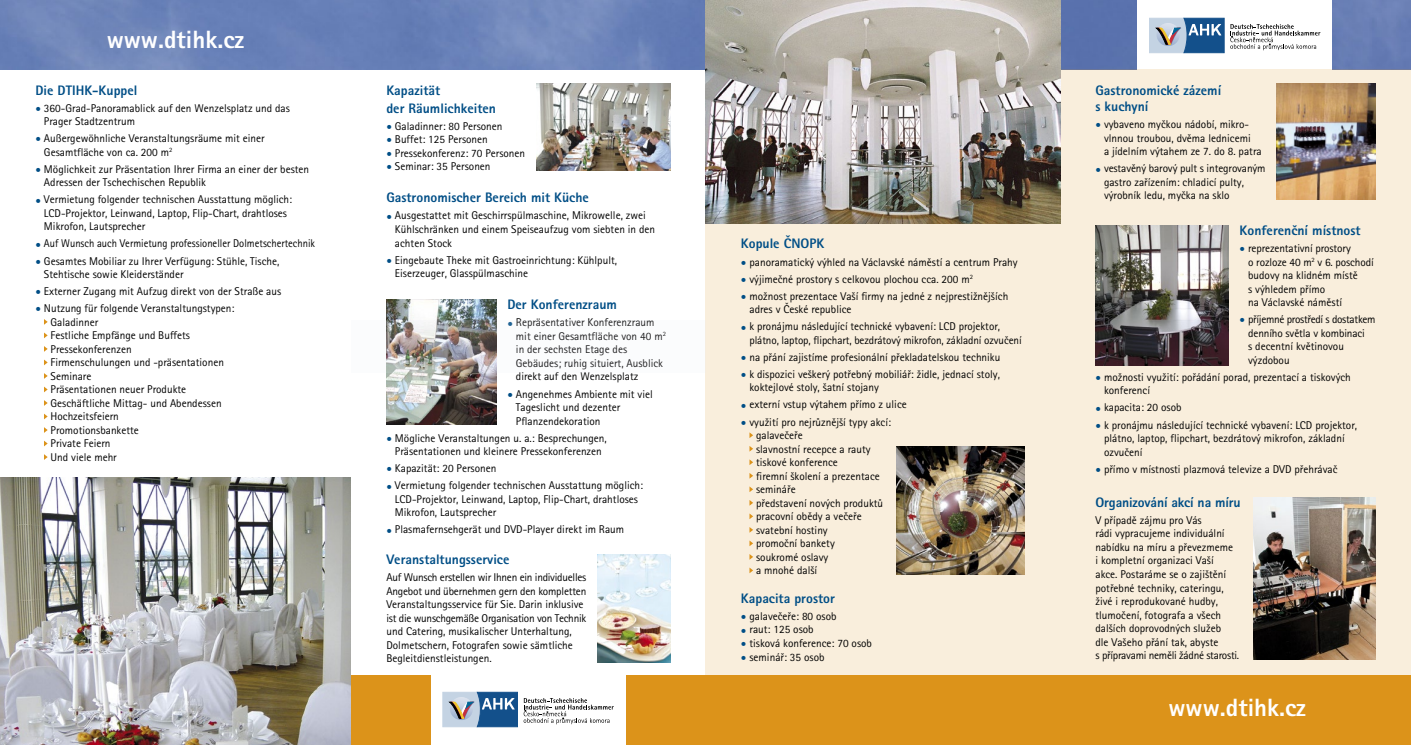
<style>
.page{position:relative;width:1411px;height:745px;background:#fff}
.page>*{position:absolute;margin:0;border:0;box-sizing:border-box;transform-origin:0 0}
.t1{font:800 25px "Rotis Sans Serif";color:#fff}
.t2{font:800 13.75px/16.5px "Rotis Sans Serif";color:#004e86}
.t3{font:11.25px/13.5px "Rotis Sans Serif";color:#000}
.t4{font:11.25px "Rotis Sans Serif";color:#000;scale:.94 1}
.s1{color:#004e86}
</style>
<div class="page">
<img style="left:0;top:0;width:1410px;height:69px">
<div style="left:0;top:675px;width:1410px;height:69px;background:#dc931a"></div>
<svg style="left:44px;top:319px;width:4px;height:5px"></svg>
<svg style="left:44px;top:332px;width:4px;height:6px"></svg>
<svg style="left:44px;top:346px;width:4px;height:5px"></svg>
<svg style="left:44px;top:359px;width:4px;height:6px"></svg>
<svg style="left:44px;top:373px;width:4px;height:5px"></svg>
<svg style="left:44px;top:386px;width:4px;height:6px"></svg>
<svg style="left:44px;top:400px;width:4px;height:5px"></svg>
<svg style="left:44px;top:413px;width:4px;height:6px"></svg>
<svg style="left:44px;top:427px;width:4px;height:5px"></svg>
<svg style="left:44px;top:440px;width:4px;height:6px"></svg>
<svg style="left:44px;top:454px;width:4px;height:5px"></svg>
<div style="left:1137px;top:0;width:194px;height:132px;background:#fff"></div>
<svg style="left:1230px;top:24px;width:90px;height:26px"></svg>
<svg style="left:1149px;top:18px;width:75px;height:35px;background:#7493b2"></svg>
<div style="left:431px;top:612px;width:194px;height:132px;background:#fff"></div>
<svg style="left:523px;top:698px;width:90px;height:25px"></svg>
<svg style="left:443px;top:691px;width:74px;height:35px;background:#7795b3"></svg>
<div style="left:705px;top:69px;width:705px;height:606px;background:#f9eedc"></div>
<svg style="left:749px;top:432px;width:4px;height:6px"></svg>
<svg style="left:749px;top:446px;width:4px;height:5px"></svg>
<svg style="left:749px;top:459px;width:4px;height:6px"></svg>
<svg style="left:749px;top:473px;width:4px;height:5px"></svg>
<svg style="left:749px;top:486px;width:4px;height:6px"></svg>
<svg style="left:749px;top:500px;width:4px;height:5px"></svg>
<svg style="left:749px;top:513px;width:4px;height:6px"></svg>
<svg style="left:749px;top:527px;width:4px;height:5px"></svg>
<svg style="left:749px;top:540px;width:4px;height:6px"></svg>
<svg style="left:749px;top:554px;width:4px;height:5px"></svg>
<svg style="left:749px;top:567px;width:4px;height:6px"></svg>
<img style="left:896px;top:446px;width:128px;height:128px">
<img style="left:1276px;top:84px;width:99px;height:115px">
<img style="left:1095px;top:225px;width:133px;height:140px">
<img style="left:1253px;top:497px;width:122px;height:161px">
<img style="left:705px;top:0;width:354px;height:223px">
<img style="left:0;top:477px;width:351px;height:267px">
<img style="left:386px;top:299px;width:111px;height:125px">
<img style="left:536px;top:84px;width:134px;height:86px">
<img style="left:597px;top:554px;width:73px;height:108px">
<img style="left:386px;top:320px;width:111px;height:52px">
<h1 class="t1" style="left:107px;top:23px;width:139px">www.dtihk.cz</h1>
<p class="t2" style="left:35px;top:81px;width:103px">Die DTIHK-Kuppel</p>
<p class="t3" style="left:44px;top:101px;width:247px;text-indent:-9px"><span class="s1">•</span> 360-Grad-Panoramablick auf den Wenzelsplatz und das<br>Prager Stadtzentrum</p>
<p class="t3" style="left:44px;top:131px;width:222px;text-indent:-9px"><span class="s1">•</span> Außergewöhnliche Veranstaltungsräume mit einer<br>Gesamtfläche von ca. 200 m<sup>2</sup></p>
<p class="t3" style="left:44px;top:162px;width:267px;text-indent:-9px"><span class="s1">•</span> Möglichkeit zur Präsentation Ihrer Firma an einer der besten<br>Adressen der Tschechischen Republik</p>
<p class="t3" style="left:44px;top:193px;width:250px;text-indent:-9px"><span class="s1">•</span> Vermietung folgender technischen Ausstattung möglich:<br>LCD-Projektor, Leinwand, Laptop, Flip-Chart, drahtloses<br>Mikrofon, Lautsprecher</p>
<p class="t4" style="left:35px;top:237px;width:299px"><span class="s1">•</span> Auf Wunsch auch Vermietung professioneller Dolmetschertechnik</p>
<p class="t3" style="left:44px;top:254px;width:237px;text-indent:-9px"><span class="s1">•</span> Gesamtes Mobiliar zu Ihrer Verfügung: Stühle, Tische,<br>Stehtische sowie Kleiderständer</p>
<p class="t3" style="left:35px;top:284px;width:247px"><span class="s1">•</span> Externer Zugang mit Aufzug direkt von der Straße aus</p>
<p class="t3" style="left:51px;top:301px;width:185px;text-indent:-15px"><span class="s1">•</span> Nutzung für folgende Veranstaltungstypen:<br>Galadinner<br>Festliche Empfänge und Buffets<br>Pressekonferenzen<br>Firmenschulungen und -präsentationen<br>Seminare<br>Präsentationen neuer Produkte<br>Geschäftliche Mittag- und Abendessen<br>Hochzeitsfeiern<br>Promotionsbankette<br>Private Feiern<br>Und viele mehr</p>
<p class="t2" style="left:386px;top:81px;width:111px;line-height:18px">Kapazität<br>der Räumlichkeiten</p>
<p class="t3" style="left:386px;top:119px;width:118px"><span class="s1">•</span> Galadinner: 80 Personen</p>
<p class="t3" style="left:386px;top:132px;width:103px"><span class="s1">•</span> Buffet: 125 Personen</p>
<p class="t3" style="left:386px;top:146px;width:140px"><span class="s1">•</span> Pressekonferenz: 70 Personen</p>
<p class="t3" style="left:386px;top:159px;width:106px"><span class="s1">•</span> Seminar: 35 Personen</p>
<p class="t2" style="left:386px;top:189px;width:204px">Gastronomischer Bereich mit Küche</p>
<p class="t3" style="left:395px;top:209px;width:262px;text-indent:-9px"><span class="s1">•</span> Ausgestattet mit Geschirrspülmaschine, Mikrowelle, zwei<br>Kühlschränken und einem Speiseaufzug vom siebten in den achten Stock</p>
<p class="t3" style="left:395px;top:253px;width:224px;text-indent:-9px"><span class="s1">•</span> Eingebaute Theke mit Gastroeinrichtung: Kühlpult,<br>Eiserzeuger, Glasspülmaschine</p>
<p class="t2" style="left:507px;top:296px;width:111px">Der Konferenzraum</p>
<p class="t3" style="left:516px;top:315px;width:151px;text-indent:-9px"><span class="s1">•</span> Repräsentativer Konferenzraum mit einer Gesamtfläche von 40 m<sup>2 </sup>in der sechsten Etage des<br>Gebäudes; ruhig situiert, Ausblick direkt auf den Wenzelsplatz</p>
<p class="t3" style="left:516px;top:386px;width:138px;text-indent:-9px"><span class="s1">•</span> Angenehmes Ambiente mit viel<br>Tageslicht und dezenter<br>Pflanzendekoration</p>
<p class="t3" style="left:386px;top:430px;width:222px;text-align:center"><span class="s1">•</span> Mögliche Veranstaltungen u. a.: Besprechungen,<br>Präsentationen und kleinere Pressekonferenzen</p>
<p class="t3" style="left:386px;top:461px;width:111px"><span class="s1">•</span> Kapazität: 20 Personen</p>
<p class="t3" style="left:395px;top:478px;width:250px;text-indent:-9px"><span class="s1">•</span> Vermietung folgender technischen Ausstattung möglich:<br>LCD-Projektor, Leinwand, Laptop, Flip-Chart, drahtloses<br>Mikrofon, Lautsprecher</p>
<p class="t3" style="left:386px;top:522px;width:239px"><span class="s1">•</span> Plasmafernsehgerät und DVD-Player direkt im Raum</p>
<p class="t2" style="left:386px;top:550px;width:124px">Veranstaltungsservice</p>
<p class="t3" style="left:386px;top:570px;width:201px">Auf Wunsch erstellen wir Ihnen ein individuelles Angebot und übernehmen gern den kompletten Veranstaltungsservice für Sie. Darin inklusive ist die wunschgemäße Organisation von Technik und Catering, musikalischer Unterhaltung, Dolmetschern, Fotografen sowie sämtliche Begleitdienstleistungen.</p>
<p class="t2" style="left:741px;top:235px;width:85px">Kopule âNOPK</p>
<p class="t3" style="left:741px;top:255px;width:278px"><span class="s1">•</span> panoramatický výhled na Václavské námûstí a centrum Prahy</p>
<p class="t3" style="left:741px;top:272px;width:233px"><span class="s1">•</span> výjimeãné prostory s celkovou plochou cca. 200 m<sup>2</sup></p>
<p class="t3" style="left:749px;top:289px;width:260px;text-indent:-9px"><span class="s1">•</span> možnost prezentace Vaší firmy na jedné z nejprestižnûjších adres v âeské republice</p>
<p class="t3" style="left:749px;top:319px;width:274px;text-indent:-9px"><span class="s1">•</span> k pronájmu následující technické vybavení: LCD projektor, plátno, laptop, flipchart, bezdrátový mikrofon, základní ozvuãení</p>
<p class="t3" style="left:741px;top:350px;width:261px"><span class="s1">•</span> na pfiání zajistíme profesionální pfiekladatelskou techniku</p>
<p class="t3" style="left:749px;top:367px;width:252px;text-indent:-9px"><span class="s1">•</span> k dispozici veškerý potfiebný mobiliáfi: židle, jednací stoly, koktejlové stoly, šatní stojany</p>
<p class="t3" style="left:741px;top:397px;width:167px"><span class="s1">•</span> externí vstup výtahem pfiímo z ulice</p>
<p class="t3" style="left:756px;top:414px;width:136px;text-indent:-15px"><span class="s1">•</span> využití pro nejrÛznûjší typy akcí: galaveãefie<br>slavnostní recepce a rauty tiskové konference<br>firemní školení a prezentace semináfie<br>pfiedstavení nových produktÛ pracovní obûdy a veãefie svatební hostiny<br>promoãní bankety<br>soukromé oslavy<br>a mnohé další</p>
<p class="t2" style="left:741px;top:589px;width:95px">Kapacita prostor</p>
<p class="t3" style="left:741px;top:609px;width:97px"><span class="s1">•</span> galaveãefie: 80 osob</p>
<p class="t3" style="left:741px;top:622px;width:74px"><span class="s1">•</span> raut: 125 osob</p>
<p class="t3" style="left:741px;top:636px;width:132px"><span class="s1">•</span> tisková konference: 70 osob</p>
<p class="t3" style="left:741px;top:649px;width:85px"><span class="s1">•</span> semináfi: 35 osob</p>
<p class="t2" style="left:1095px;top:81px;width:127px">Gastronomické zázemí s kuchyní</p>
<p class="t3" style="left:1103px;top:117px;width:159px;text-indent:-9px"><span class="s1">•</span> vybaveno myãkou nádobí, mikro&shy;vlnnou troubou, dvûma lednicemi<br>a jídelním výtahem ze 7. do 8. patra</p>
<p class="t3" style="left:1103px;top:161px;width:163px;text-indent:-9px"><span class="s1">•</span> vestavûný barový pult s integrovaným gastro zafiízením: chladicí pulty, výrobník ledu, myãka na sklo</p>
<p class="t2" style="left:1239px;top:222px;width:122px">Konferenãní místnost</p>
<p class="t3" style="left:1247px;top:241px;width:127px;text-indent:-9px"><span class="s1">•</span> reprezentativní prostory<br>o rozloze 40 m<sup>2</sup> v 6. poschodí budovy na klidném místû<br>s výhledem pfiímo<br>na Václavské námûstí</p>
<p class="t3" style="left:1248px;top:312px;width:129px;text-indent:-9px"><span class="s1">•</span> pfiíjemné prostfiedí s dostatkem denního svûtla v kombinaci<br>s decentní kvûtinovou výzdobou</p>
<p class="t3" style="left:1103px;top:370px;width:248px;text-indent:-9px"><span class="s1">•</span> možnosti využití: pofiádání porad, prezentací a tiskových konferencí</p>
<p class="t3" style="left:1095px;top:400px;width:88px"><span class="s1">•</span> kapacita: 20 osob</p>
<p class="t3" style="left:1103px;top:417px;width:255px;text-indent:-9px"><span class="s1">•</span> k pronájmu následující technické vybavení: LCD projektor, plátno, laptop, flipchart, bezdrátový mikrofon, základní ozvuãení</p>
<p class="t3" style="left:1095px;top:461px;width:244px"><span class="s1">•</span> pfiímo v místnosti plazmová televize a DVD pfiehrávaã</p>
<p class="t2" style="left:1095px;top:493px;width:147px">Organizování akcí na míru</p>
<p class="t3" style="left:1095px;top:513px;width:145px">V pfiípadû zájmu pro Vás<br>rádi vypracujeme individuální nabídku na míru a pfievezmeme<br>i kompletní organizaci Vaší<br>akce. Postaráme se o zajištûní potfiebné techniky, cateringu, živé i reprodukované hudby, tlumoãení, fotografa a všech dalších doprovodných služeb<br>dle Vašeho pfiání tak, abyste<br>s pfiípravami nemûli žádné starosti.</p>
<h1 class="t1" style="left:1168px;top:691px;width:139px">www.dtihk.cz</h1>
</div>
